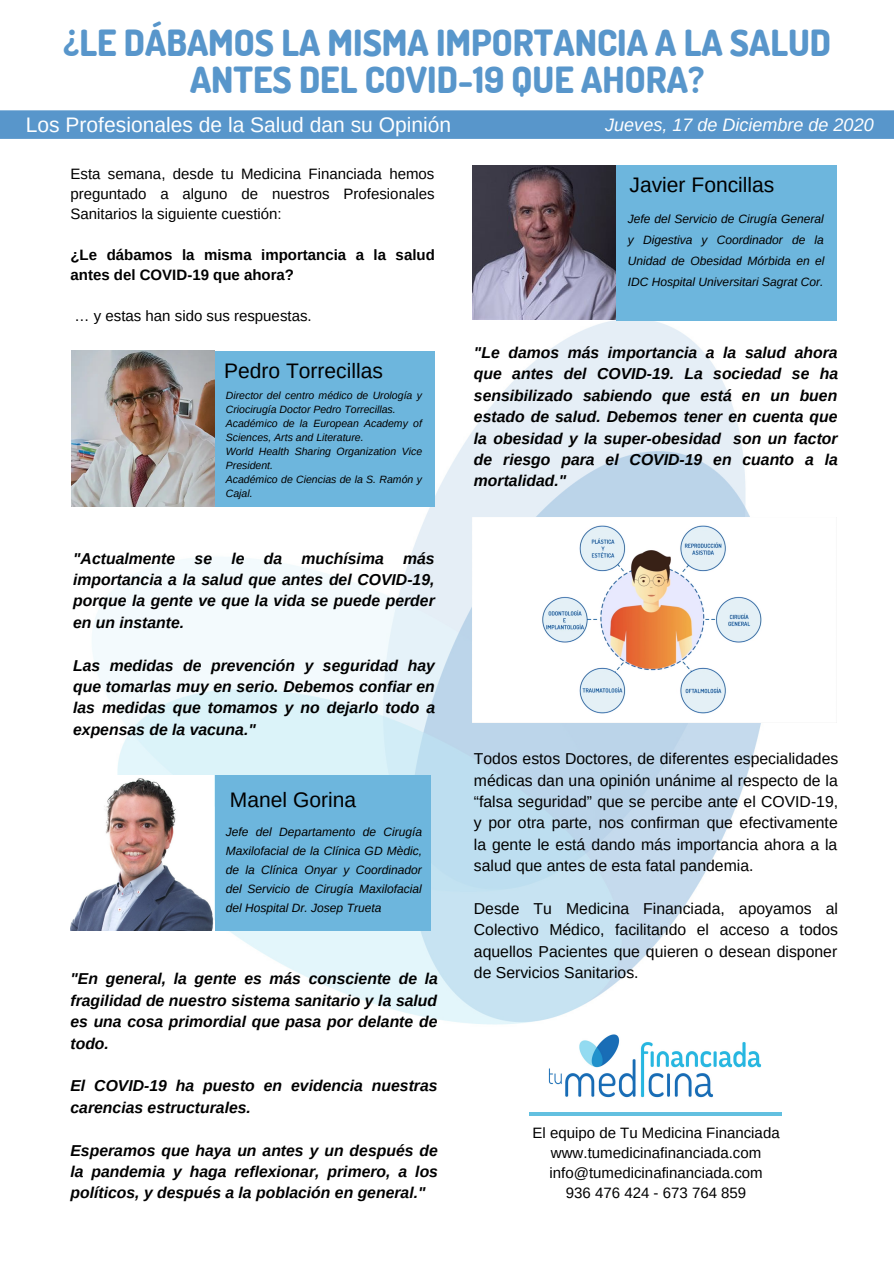
<style>
.page{position:relative;width:894px;height:1264px;background:#fff}
.page>*{position:absolute;margin:0;border:0;box-sizing:border-box;transform-origin:0 0}
.t1{font:800 36px/37.2px "Dosis";color:#5896cb;text-align:center}
.t2{font:21px "Arimo";color:#000}
.t3{font:21px "Arimo";color:#fdfeff}
.t4{font:italic 18px "Arimo";color:#fdfeff}
.t5{font:italic 700 15.75px/21.5px "Arimo";color:#000;text-align:justify}
.t6{font:15.75px/21.5px "Arimo";color:#000;text-align:justify}
.t7{font:15px/20.2px "Arimo";color:#000;text-align:justify}
.t8{font:700 15px/20.2px "Arimo";color:#000}
.t9{font:italic 12px/19px "Arimo";color:#000;text-align:justify}
.t10{font:italic 10.5px/14px "Arimo";color:#000}
</style>
<div class="page">
<img style="left:70px;top:198px;width:767px;height:918px">
<div style="left:214px;top:350px;width:220px;height:156px;background:#6db6dd"></div>
<div style="left:214px;top:775px;width:216px;height:156px;background:#6db6dd"></div>
<svg style="left:529px;top:1111px;width:252px;height:4px"></svg>
<img style="left:543px;top:1026px;width:223px;height:77px">
<img style="left:71px;top:350px;width:143px;height:156px">
<div style="left:0;top:110px;width:893px;height:29px;background:#5896cb"></div>
<img style="left:70px;top:775px;width:143px;height:155px">
<img style="left:472px;top:166px;width:143px;height:154px">
<div style="left:615px;top:166px;width:221px;height:155px;background:#6db6dd"></div>
<img style="left:472px;top:517px;width:364px;height:205px">
<p class="t1" style="left:63px;top:23px;width:769px">¿LE DÁBAMOS LA MISMA IMPORTANCIA A LA SALUD<br>ANTES DEL COVID-19 QUE AHORA?</p>
<p class="t3" style="left:26px;top:113px;width:427px">Los Profesionales de la Salud dan su Opinión</p>
<p class="t4" style="left:605px;top:114px;width:270px">Jueves, 17 de Diciembre de 2020</p>
<p class="t7" style="left:70px;top:163px;width:365px">Esta semana, desde tu Medicina Financiada hemos preguntado a alguno de nuestros Profesionales Sanitarios la siguiente cuestión:</p>
<p class="t8" style="left:70px;top:244px;width:366px">¿Le dábamos la misma importancia a la salud antes del COVID-19 que ahora?</p>
<p class="t7" style="left:75px;top:305px;width:238px">… y estas han sido sus respuestas.</p>
<p class="t2" style="left:224px;top:358px;width:160px">Pedro Torrecillas</p>
<p class="t10" style="left:226px;top:388px;width:197px">Director del centro médico de Urología y<br>Criocirugía Doctor Pedro Torrecillas.</p>
<p class="t10" style="left:226px;top:416px;width:197px">Académico de la European Academy of<br>Sciences, Arts and Literature.</p>
<p class="t10" style="left:226px;top:444px;width:198px">World Health Sharing Organization Vice<br>President.</p>
<p class="t10" style="left:226px;top:472px;width:197px">Académico de Ciencias de la S. Ramón y<br>Cajal.</p>
<p class="t5" style="left:73px;top:547px;width:363px">"Actualmente se le da muchísima más importancia a la salud que antes del COVID-19, porque la gente ve que la vida se puede perder en un instante.</p>
<p class="t5" style="left:73px;top:654px;width:363px">Las medidas de prevención y seguridad hay que tomarlas muy en serio. Debemos confiar en las medidas que tomamos y no dejarlo todo a expensas de la vacuna."</p>
<p class="t2" style="left:230px;top:787px;width:128px">Manel Gorina</p>
<p class="t9" style="left:226px;top:821px;width:198px">Jefe del Departamento de Cirugía Maxilofacial de la Clínica GD Mèdic, de la Clínica Onyar y Coordinador del Servicio de Cirugía Maxilofacial del Hospital Dr. Josep Trueta</p>
<p class="t5" style="left:70px;top:968px;width:369px">"En general, la gente es más consciente de la fragilidad de nuestro sistema sanitario y la salud es una cosa primordial que pasa por delante de todo.</p>
<p class="t5" style="left:70px;top:1075px;width:368px">El COVID-19 ha puesto en evidencia nuestras carencias estructurales.</p>
<p class="t5" style="left:70px;top:1139px;width:369px">Esperamos que haya un antes y un después de la pandemia y haga reflexionar, primero, a los políticos, y después a la población en general."</p>
<p class="t2" style="left:629px;top:173px;width:146px">Javier Foncillas</p>
<p class="t9" style="left:627px;top:208px;width:198px;line-height:21px">Jefe del Servicio de Cirugía General y Digestiva y Coordinador de la Unidad de Obesidad Mórbida en el IDC Hospital Universitari Sagrat Cor.</p>
<p class="t5" style="left:474px;top:342px;width:366px">"Le damos más importancia a la salud ahora que antes del COVID-19. La sociedad se ha sensibilizado sabiendo que está en un buen estado de salud. Debemos tener en cuenta que la obesidad y la super-obesidad son un factor de riesgo para el COVID-19 en cuanto a la mortalidad."</p>
<p class="t6" style="left:474px;top:748px;width:366px">Todos estos Doctores, de diferentes especialidades médicas dan una opinión unánime al respecto de la “falsa seguridad” que se percibe ante el COVID-19, y por otra parte, nos confirman que efectivamente la gente le está dando más importancia ahora a la salud que antes de esta fatal pandemia.</p>
<p class="t6" style="left:474px;top:897px;width:365px">Desde Tu Medicina Financiada, apoyamos al Colectivo Médico, facilitando el acceso a todos aquellos Pacientes que quieren o desean disponer de Servicios Sanitarios.</p>
<p class="t7" style="left:532px;top:1122px;width:248px">El equipo de Tu Medicina Financiada</p>
<p class="t7" style="left:551px;top:1142px;width:212px">www.tumedicinafinanciada.com</p>
<p class="t7" style="left:549px;top:1162px;width:214px">info@tumedicinafinanciada.com</p>
<p class="t7" style="left:565px;top:1182px;width:182px">936 476 424 - 673 764 859</p>
</div>
